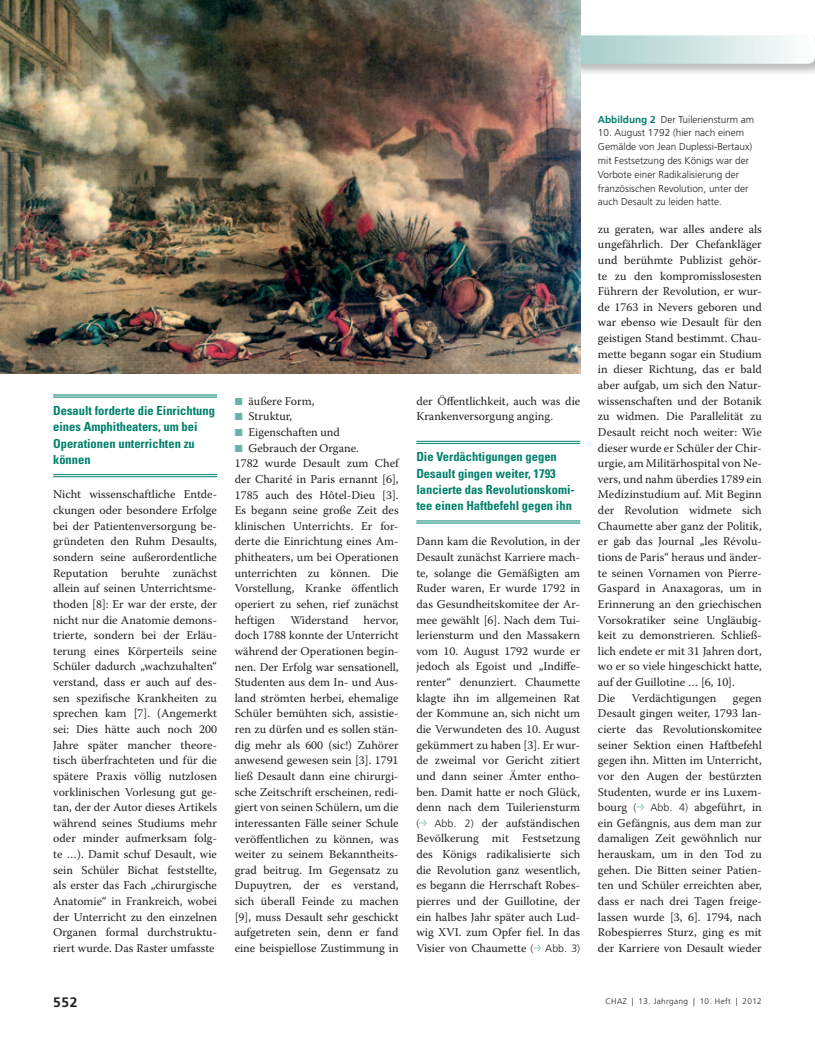
<style>
.page{position:relative;width:815px;height:1053px;background:#fff}
.page>*{position:absolute;margin:0;border:0;box-sizing:border-box;transform-origin:0 0}
.t1{font:700 13.75px "Frutiger LT Std";color:#231f20}
.t2{font:700 condensed 12.5px/16.2px "Univers LT Std";color:#00806c}
.t3{font:11.88px/15.6px "Warnock Pro";color:#231f20;text-align:justify}
.t4{font:300 10.62px "Frutiger LT Std";color:#231f20}
.t5{font:300 10px/13.8px "Frutiger LT Std";color:#231f20}
.t6{font:300 8.12px "Frutiger LT Std";letter-spacing:.05em;color:#231f20}
.s1{font-family:"European Pi Three";color:#6ab2a8}
.s2{font-family:"Frutiger LT Std";font-weight:300;font-size:10.62px}
.s3{font-weight:700;color:#00806c}
</style>
<div class="page">
<div style="left:0;top:33px;width:815px;height:43px;background:#231f20;opacity:.3"></div>
<svg style="left:580px;top:35px;width:235px;height:29px"></svg>
<hr style="left:53px;top:395px;width:164px;height:1px;background:#00806c">
<hr style="left:53px;top:397px;width:164px;height:1px;background:#00806c">
<hr style="left:53px;top:474px;width:164px;height:1px;background:#00806c">
<hr style="left:53px;top:476px;width:164px;height:1px;background:#00806c">
<hr style="left:416px;top:441px;width:164px;height:1px;background:#00806c">
<hr style="left:416px;top:443px;width:164px;height:1px;background:#00806c">
<hr style="left:416px;top:520px;width:164px;height:1px;background:#00806c">
<hr style="left:416px;top:523px;width:164px;height:1px;background:#00806c">
<img style="left:0;top:0;width:580px;height:373px">
<p class="t2" style="left:53px;top:402px;width:163px">Desault forderte die Einrichtung eines Amphitheaters, um bei<br>Operationen unterrichten zu können</p>
<p class="t3" style="left:53px;top:486px;width:165px">Nicht wissenschaftliche Entde&shy;ckungen oder besondere Erfolge bei der Patientenversorgung be&shy;gründeten den Ruhm Desaults, sondern seine außerordentliche Reputation beruhte zunächst allein auf seinen Unterrichtsme&shy;thoden [8]: Er war der erste, der nicht nur die Anatomie demons&shy;trierte, sondern bei der Erläu&shy;terung eines Körperteils seine Schüler dadurch „wachzuhalten“ verstand, dass er auch auf des&shy;sen spezifische Krankheiten zu sprechen kam [7]. (Angemerkt sei: Dies hätte auch noch 200<br>Jahre später mancher theore&shy;tisch überfrachteten und für die spätere Praxis völlig nutzlosen vorklinischen Vorlesung gut ge&shy;tan, der der Autor dieses Artikels während seines Studiums mehr oder minder aufmerksam folg&shy;te …). Damit schuf Desault, wie sein Schüler Bichat feststellte, als erster das Fach „chirurgische Anatomie“ in Frankreich, wobei der Unterricht zu den einzelnen Organen formal durchstruktu&shy;riert wurde. Das Raster umfasste</p>
<p class="t3" style="left:235px;top:393px;width:165px;text-align:left"><span class="s1">K</span> äußere Form,<br><span class="s1">K</span> Struktur,<br><span class="s1">K</span> Eigenschaften und<br><span class="s1">K</span> Gebrauch der Organe.<br>1782 wurde Desault zum Chef der Charité in Paris ernannt [6],<br>1785 auch des Hôtel-Dieu [3].<br>Es begann seine große Zeit des klinischen Unterrichts. Er for&shy;derte die Einrichtung eines Am&shy;phitheaters, um bei Operationen unterrichten zu können. Die<br>Vorstellung, Kranke öffentlich operiert zu sehen, rief zunächst heftigen</p>
<p class="t3" style="left:235px;top:611px;width:165px;text-indent:129px">hervor, doch 1788 konnte der Unterricht während der Operationen begin&shy;nen. Der Erfolg war sensationell, Studenten aus dem In- und Aus&shy;land strömten herbei, ehemalige Schüler bemühten sich, assistie&shy;ren zu dürfen und es sollen stän&shy;dig mehr als 600 (sic!) Zuhörer anwesend gewesen sein [3]. 1791 ließ Desault dann eine chirurgi&shy;sche Zeitschrift erscheinen, redi&shy;giert von seinen Schülern, um die interessanten Fälle seiner Schule veröffentlichen zu können, was weiter zu seinem Bekanntheits&shy;grad beitrug. Im Gegensatz zu Dupuytren, der es verstand, sich überall Feinde zu machen [9], muss Desault sehr geschickt aufgetreten sein, denn er fand eine beispiellose Zustimmung in</p>
<p class="t3" style="left:290px;top:611px;width:60px">Widerstand</p>
<p class="t3" style="left:416px;top:392px;width:165px">der Öffentlichkeit, auch was die<br>Krankenversorgung anging.</p>
<p class="t2" style="left:416px;top:448px;width:160px">Die Verdächtigungen gegen<br>Desault gingen weiter, 1793 lancierte das Revolutionskomi&shy;tee einen Haftbefehl gegen ihn</p>
<p class="t3" style="left:416px;top:533px;width:165px">Dann kam die Revolution, in der Desault zunächst Karriere mach&shy;te, solange die Gemäßigten am Ruder waren, Er wurde 1792 in das Gesundheitskomitee der Ar&shy;mee gewählt [6]. Nach dem Tui&shy;leriensturm und den Massakern vom 10. August 1792 wurde er jedoch als Egoist und „Indiffe&shy;renter“ denunziert. Chaumette klagte ihn im allgemeinen Rat der Kommune an, sich nicht um die Verwundeten des 10. August gekümmert zu haben [3]. Er wur&shy;de zweimal vor Gericht zitiert und dann seiner Ämter entho&shy;ben. Damit hatte er noch Glück, denn nach dem Tuileriensturm</p>
<p class="t4" style="left:416px;top:817px;width:4px">(</p>
<p class="t3" style="left:416px;top:814px;width:165px;text-indent:18px"><span class="s2">Abb. 2)</span> der aufständischen Bevölkerung mit Festsetzung des Königs radikalisierte sich die Revolution ganz wesentlich, es begann die Herrschaft Robes&shy;pierres und der Guillotine, der ein halbes Jahr später auch Lud&shy;wig XVI. zum Opfer fiel. In das Visier von Chaumette <span class="s2">( Abb. 3)</span></p>
<p class="t5" style="left:598px;top:112px;width:158px"><span class="s3">Abbildung 2</span> Der Tuileriensturm am</p>
<p class="t5" style="left:598px;top:126px;width:156px">10. August 1792 (hier nach einem Gemälde von Jean Duplessi-Bertaux) mit Festsetzung des Königs war der Vorbote einer Radikalisierung der französischen Revolution, unter der auch Desault zu leiden hatte.</p>
<p class="t3" style="left:598px;top:221px;width:165px;text-align:left">zu geraten, war alles andere als ungefährlich. Der Chefankläger und berühmte Publizist gehör&shy;te zu den kompromisslosesten<br>Führern der Revolution, er wur&shy;de 1763 in Nevers geboren und war ebenso wie Desault für den geistigen Stand bestimmt. Chau&shy;mette begann sogar ein Studium in dieser Richtung, das er bald aber aufgab, um sich den Natur&shy;wissenschaften und der Botanik zu widmen. Die Parallelität zu<br>Desault reicht noch weiter: Wie dieser wurde er Schüler der Chir&shy;urgie, am Militärhospital von Ne&shy;vers, und nahm überdies 1789 ein<br>Medizinstudium auf. Mit Beginn der Revolution widmete sich<br>Chaumette aber ganz der Politik, er gab das Journal „les Révolu&shy;tions de Paris“ heraus und änder&shy;te seinen Vornamen von Pierre-<br>Gaspard in Anaxagoras, um in<br>Erinnerung an den griechischen<br>Vorsokratiker seine Ungläubig&shy;keit zu demonstrieren. Schließ&shy;lich endete er mit 31 Jahren dort, wo er so viele hingeschickt hatte, auf der Guillotine … [6, 10].<br>Die</p>
<p class="t3" style="left:632px;top:689px;width:86px">Verdächtigungen</p>
<p class="t3" style="left:598px;top:689px;width:165px;text-indent:135px">gegen Desault gingen weiter, 1793 lan&shy;cierte das Revolutionskomitee seiner Sektion einen Haftbefehl gegen ihn. Mitten im Unterricht, vor den Augen der bestürzten Studenten, wurde er ins Luxem&shy;bourg <span class="s2">(</span></p>
<p class="t3" style="left:598px;top:799px;width:165px;text-indent:53px"><span class="s2">Abb. 4)</span> abgeführt, in ein Gefängnis, aus dem man zur damaligen Zeit gewöhnlich nur herauskam, um in den Tod zu gehen. Die Bitten seiner Patien&shy;ten und Schüler erreichten aber, dass er nach drei Tagen freige&shy;lassen wurde [3, 6]. 1794, nach Robespierres Sturz, ging es mit der Karriere von Desault wieder</p>
<p class="t1" style="left:53px;top:994px;width:26px">552</p>
<p class="t6" style="left:605px;top:996px;width:158px">CHAZ | 13. Jahrgang | 10. Heft | 2012</p>
</div>
